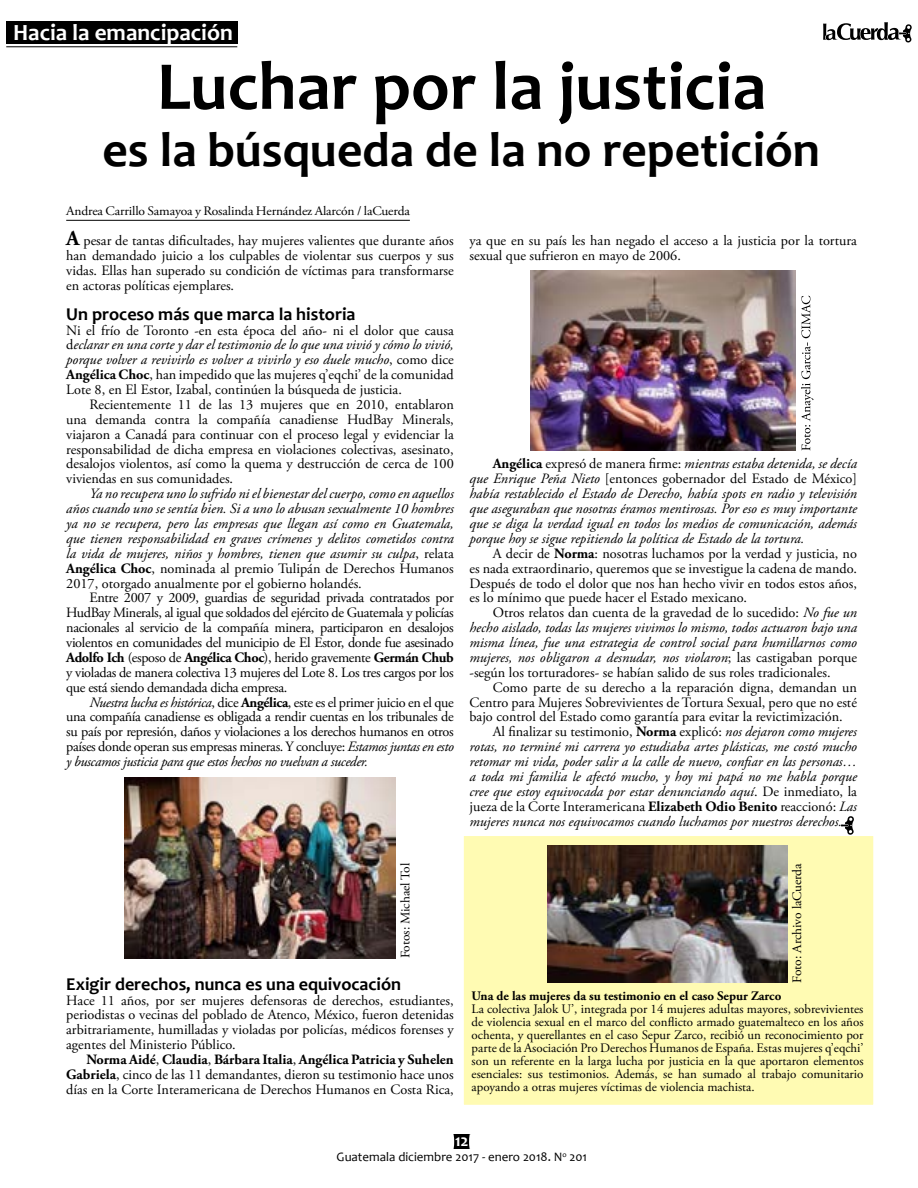
<style>
.page{position:relative;width:918px;height:1188px;background:#fff}
.page>*{position:absolute;margin:0;border:0;box-sizing:border-box;transform-origin:0 0}
.t1{font:700 69.3px "Candara";color:#000}
.t2{font:700 49.65px "Candara";color:#000}
.t3{font:700 23.25px "Candara";color:#fff}
.t4{font:700 18.15px "Candara";color:#000}
.t5{font:700 16.8px "Candara";color:#fff}
.t6{font:14.25px/14.9px "Adobe Garamond Pro";color:#000;text-align:justify}
.t7{font:italic 14.25px/14.9px "Adobe Garamond Pro";color:#000;text-align:justify}
.t8{font:12.9px/12.9px "Adobe Garamond Pro";letter-spacing:-.01em;color:#000;text-align:justify}
.t9{font:12.9px "Adobe Garamond Pro";letter-spacing:-.01em;color:#000;scale:1.04 1}
.t10{font:700 12.9px "Adobe Garamond Pro";color:#000}
.t11{font:12.9px "Candara";color:#000}
.s1{font-weight:700;font-size:21.3px}
.s2{font-style:italic}
.s3{font-weight:700}
.s4{font-style:normal}
.s5{font-weight:700;font-style:normal}
</style>
<div class="page">
<div style="left:463px;top:835px;width:412px;height:271px;background:#fffbb3;border:1px solid #fff"></div>
<div style="left:6px;top:21px;width:231px;height:23px;background:#000"></div>
<hr style="left:6px;top:46px;width:231px;height:1px;background:#000">
<svg style="left:823px;top:22px;width:89px;height:21px"></svg>
<div style="left:453px;top:1134px;width:18px;height:15px;background:#000"></div>
<svg style="left:453px;top:1134px;width:1px;height:15px"></svg>
<hr style="left:469px;top:1133px;width:3px;height:17px;background:#fff;border-radius:50%">
<svg style="left:841px;top:816px;width:13px;height:19px"></svg>
<hr style="left:66px;top:220px;width:344px;height:1px;background:#000">
<img style="left:124px;top:777px;width:272px;height:181px">
<img style="left:531px;top:270px;width:265px;height:181px">
<img style="left:547px;top:846px;width:241px;height:137px">
<svg style="left:801px;top:296px;width:12px;height:155px"></svg>
<h3 class="t3" style="left:13px;top:18px;width:221px">Hacia la emancipación</h3>
<h1 class="t1" style="left:157px;top:43px;width:611px">Luchar por la justicia</h1>
<h2 class="t2" style="left:103px;top:119px;width:719px">es la búsqueda de la no repetición</h2>
<p class="t9" style="left:66px;top:203px;width:332px">Andrea Carrillo Samayoa y Rosalinda Hernández Alarcón / laCuerda</p>
<p class="t6" style="left:66px;top:234px;width:389px"><span class="s1">A</span> pesar de tantas dificultades, hay mujeres valientes que durante años han demandado juicio a los culpables de violentar sus cuerpos y sus vidas. Ellas han superado su condición de víctimas para transformarse en actoras políticas ejemplares.</p>
<p class="t4" style="left:66px;top:302px;width:291px">Un proceso más que marca la historia</p>
<p class="t6" style="left:66px;top:323px;width:389px">Ni el frío de Toronto -en esta época del año- ni el dolor que causa d<span class="s2">eclarar en una corte y dar el testimonio de lo que una vivió y cómo lo vivió, porque volver a revivirlo es volver a vivirlo y eso duele mucho</span>, como dice <span class="s3">Angélica Choc</span>, han impedido que las mujeres q’eqchi’ de la comunidad Lote 8, en El Estor, Izabal, continúen la búsqueda de justicia.</p>
<p class="t6" style="left:66px;top:398px;width:389px;text-indent:23px">Recientemente 11 de las 13 mujeres que en 2010, entablaron una demanda contra la compañía canadiense HudBay Minerals, viajaron a Canadá para continuar con el proceso legal y evidenciar la responsabilidad de dicha empresa en violaciones colectivas, asesinato, desalojos violentos, así como la quema y destrucción de cerca de 100 viviendas en sus comunidades.</p>
<p class="t7" style="left:66px;top:487px;width:389px;text-indent:23px">Ya no recupera uno lo sufrido ni el bienestar del cuerpo, como en aquellos años cuando uno se sentía bien. Si a uno lo abusan sexualmente 10 hombres ya no se recupera, pero las empresas que llegan así como en Guatemala, que tienen responsabilidad en graves crímenes y delitos cometidos contra la vida de mujeres, niños y hombres, tienen que asumir su culpa<span class="s4">, relata </span><span class="s5">Angélica Choc</span><span class="s4">, nominada al premio Tulipán de Derechos Humanos 2017, otorgado anualmente por el gobierno holandés.</span></p>
<p class="t6" style="left:66px;top:591px;width:389px;text-indent:23px">Entre 2007 y 2009, guardias de seguridad privada contratados por HudBay Minerals, al igual que soldados del ejército de Guatemala y policías nacionales al servicio de la compañía minera, participaron en desalojos violentos en comunidades del municipio de El Estor, donde fue asesinado <span class="s3">Adolfo Ich</span> (esposo de <span class="s3">Angélica Choc</span>), herido gravemente <span class="s3">Germán Chub </span>y violadas de manera colectiva 13 mujeres del Lote 8. Los tres cargos por los que está siendo demandada dicha empresa.</p>
<p class="t6" style="left:66px;top:695px;width:389px;text-indent:23px"><span class="s2">Nuestra lucha es histórica</span>, dice <span class="s3">Angélica</span>, este es el primer juicio en el que una compañía canadiense es obligada a rendir cuentas en los tribunales de su país por represión, daños y violaciones a los derechos humanos en otros países donde operan sus empresas mineras. Y concluye: <span class="s2">Estamos juntas en esto y buscamos justicia para que estos hechos no vuelvan a suceder.</span></p>
<p class="t9" style="left:398px;top:958px;width:93px;rotate:-90deg">Fotos: Michael Tol</p>
<p class="t4" style="left:66px;top:972px;width:336px">Exigir derechos, nunca es una equivocación</p>
<p class="t6" style="left:66px;top:993px;width:389px">Hace 11 años, por ser mujeres defensoras de derechos, estudiantes, periodistas o vecinas del poblado de Atenco, México, fueron detenidas arbitrariamente, humilladas y violadas por policías, médicos forenses y agentes del Ministerio Público.</p>
<p class="t6" style="left:66px;top:1053px;width:389px;text-indent:20px"><span class="s3">Norma Aidé</span>, <span class="s3">Claudia</span>, <span class="s3">Bárbara Italia</span>, <span class="s3">Angélica Patricia y Suhelen Gabriela</span>, cinco de las 11 demandantes, dieron su testimonio hace unos días en la Corte Interamericana de Derechos Humanos en Costa Rica,</p>
<p class="t6" style="left:469px;top:234px;width:389px">ya que en su país les han negado el acceso a la justicia por la tortura sexual que sufrieron en mayo de 2006.</p>
<p class="t7" style="left:469px;top:457px;width:389px;text-indent:23px"><span class="s5">Angélica</span> <span class="s4">expresó de manera firme:</span> mientras estaba detenida, se decía que Enrique Peña Nieto <span class="s4">[entonces gobernador del Estado de México] </span>había restablecido el Estado de Derecho, había spots en radio y televisión que aseguraban que nosotras éramos mentirosas. Por eso es muy importante que se diga la verdad igual en todos los medios de comunicación, además porque hoy se sigue repitiendo la política de Estado de la tortura.</p>
<p class="t6" style="left:469px;top:546px;width:389px;text-indent:23px">A decir de <span class="s3">Norma</span>: nosotras luchamos por la verdad y justicia, no es nada extraordinario, queremos que se investigue la cadena de mando.<br>Después de todo el dolor que nos han hecho vivir en todos estos años, es lo mínimo que puede hacer el Estado mexicano.</p>
<p class="t7" style="left:469px;top:606px;width:389px;text-indent:23px"><span class="s4">Otros relatos dan cuenta de la gravedad de lo sucedido:</span> No fue un hecho aislado, todas las mujeres vivimos lo mismo, todos actuaron bajo una misma línea, fue una estrategia de control social para humillarnos como mujeres, nos obligaron a desnudar, nos violaron<span class="s4">; las castigaban porque -según los torturadores- se habían salido de sus roles tradicionales.</span></p>
<p class="t6" style="left:469px;top:680px;width:389px;text-indent:23px">Como parte de su derecho a la reparación digna, demandan un Centro para Mujeres Sobrevivientes de Tortura Sexual, pero que no esté bajo control del Estado como garantía para evitar la revictimización.</p>
<p class="t7" style="left:469px;top:725px;width:389px;text-indent:23px"><span class="s4">Al finalizar su testimonio,</span> <span class="s5">Norma</span> <span class="s4">explicó:</span> nos dejaron como mujeres rotas, no terminé mi carrera yo estudiaba artes plásticas, me costó mucho retomar mi vida, poder salir a la calle de nuevo, confiar en las personas… a toda mi familia le afectó mucho, y hoy mi papá no me habla porque cree que estoy equivocada por estar denunciando aquí<span class="s4">. De inmediato, la jueza de la Corte Interamericana</span> <span class="s5">Elizabeth Odio Benito</span> <span class="s4">reaccionó:</span> Las mujeres nunca nos equivocamos cuando luchamos por nuestros derechos.</p>
<p class="t9" style="left:789px;top:983px;width:116px;rotate:-90deg">Foto: Archivo laCuerda</p>
<p class="t10" style="left:472px;top:989px;width:311px">Una de las mujeres da su testimonio en el caso Sepur Zarco</p>
<p class="t8" style="left:472px;top:1003px;width:393px">La colectiva Jalok U’, integrada por 14 mujeres adultas mayores, sobrevivientes de violencia sexual en el marco del conflicto armado guatemalteco en los años ochenta, y querellantes en el caso Sepur Zarco, recibió un reconocimiento por parte de la Asociación Pro Derechos Humanos de España. Estas mujeres q’eqchi’ son un referente en la larga lucha por justicia en la que aportaron elementos esenciales: sus testimonios. Además, se han sumado al trabajo comunitario apoyando a otras mujeres víctimas de violencia machista.</p>
<p class="t5" style="left:455px;top:1130px;width:15px">12</p>
<p class="t11" style="left:337px;top:1149px;width:252px">Guatemala diciembre 2017 - enero 2018. N<sup>o</sup> 201</p>
</div>
